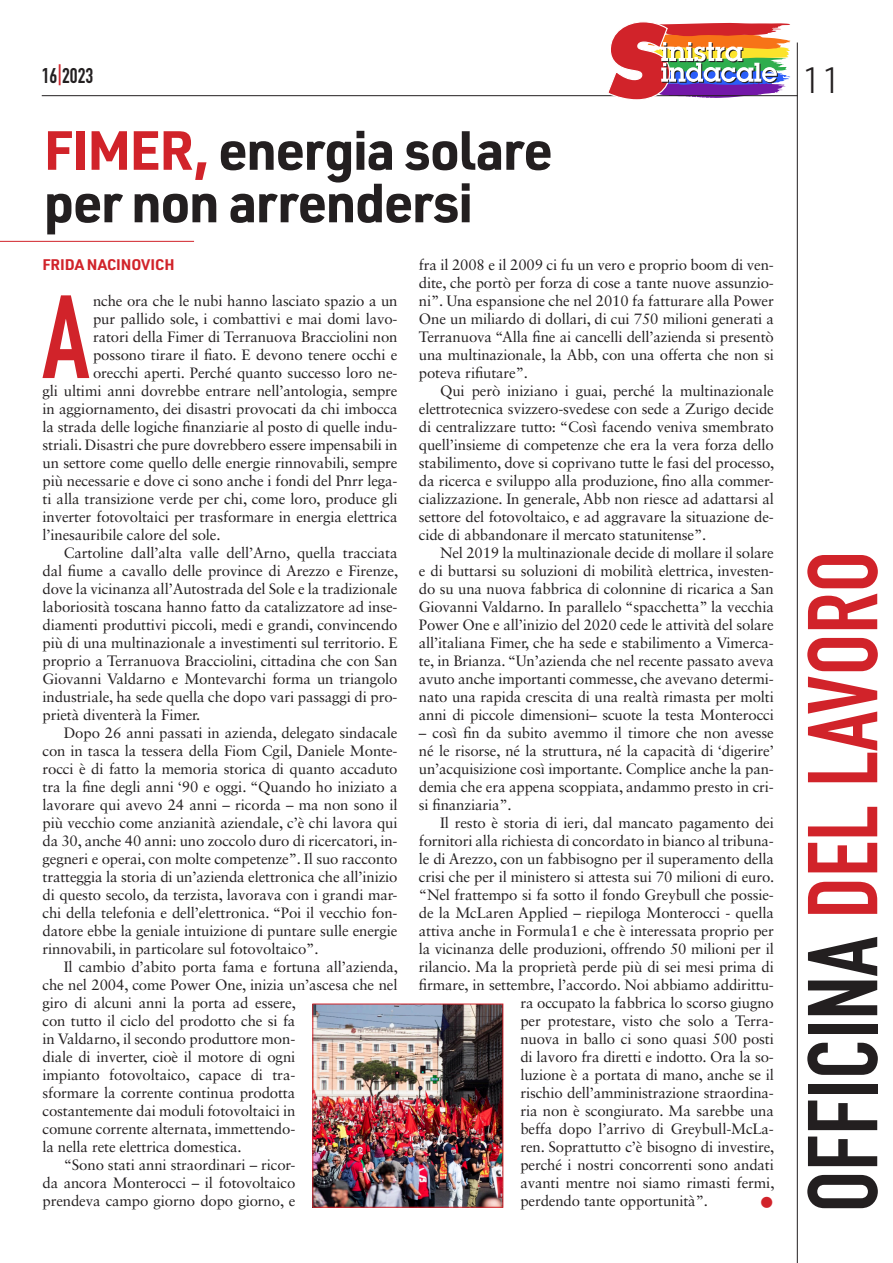
<style>
.page{position:relative;width:893px;height:1263px;background:#fff}
.page>*{position:absolute;margin:0;border:0;box-sizing:border-box;transform-origin:0 0}
.t1{font:116.1px "DIN Engschrift Std";color:#d1232a}
.t2{font:97.35px "DIN Engschrift Std";color:#d1232a}
.t3{font:700 54px "URWDIN";letter-spacing:-.03em;color:#231f20}
.t4{font:300 36px "URWDIN";color:#231f20}
.t5{font:21px "DIN Engschrift Std";color:#231f20}
.t6{font:15px/18px "Sabon LT Std";letter-spacing:-.01em;color:#231f20;text-align:justify}
.Autore{font:700 15px "URWDIN";letter-spacing:-.01em;color:#d1232a}
.t7{font:12px "Zapf Dingbats IT Cby BT";color:#d1232a}
.s1{color:#d1232a}
.s2{color:#231f20}
</style>
<div class="page">
<hr style="left:42px;top:95px;width:756px;height:1px;background:#231f20">
<hr style="left:797px;top:43px;width:1px;height:1220px;background:#231f20">
<svg style="left:606px;top:22px;width:185px;height:78px"></svg>
<hr style="left:0;top:241px;width:194px;height:1px;background:#d1232a">
<img style="left:314px;top:1005px;width:187px;height:201px">
<div style="left:312px;top:1003px;width:191px;height:205px;border:1px solid #d1232a"></div>
<h3 class="t5" style="left:42px;top:63px;width:53px">16<span class="s1">|</span>2023</h3>
<h3 class="t4" style="left:802px;top:56px;width:40px">11</h3>
<p class="t3" style="left:44px;top:113px;width:511px"><span class="s1">FIMER,</span> energia solare</p>
<p class="t3" style="left:44px;top:166px;width:431px">per non arrendersi</p>
<p class="Autore" style="left:43px;top:254px;width:134px">FRIDA NACINOVICH</p>
<p class="t1" style="left:42px;top:269px;width:49px">A</p>
<p class="t6" style="left:93px;top:292px;width:306px">nche ora che le nubi hanno lasciato spazio a un</p>
<p class="t6" style="left:93px;top:310px;width:306px">pur pallido sole, i combattivi e mai domi lavo-</p>
<p class="t6" style="left:93px;top:328px;width:306px">ratori della Fimer di Terranuova Bracciolini non</p>
<p class="t6" style="left:93px;top:346px;width:306px">possono tirare il fiato. E devono tenere occhi e</p>
<p class="t6" style="left:93px;top:364px;width:306px">orecchi aperti. Perché quanto successo loro ne-</p>
<p class="t6" style="left:43px;top:382px;width:357px">gli ultimi anni dovrebbe entrare nell’antologia, sempre</p>
<p class="t6" style="left:43px;top:400px;width:357px">in aggiornamento, dei disastri provocati da chi imbocca</p>
<p class="t6" style="left:43px;top:418px;width:357px">la strada delle logiche finanziarie al posto di quelle indu-</p>
<p class="t6" style="left:43px;top:436px;width:357px">striali. Disastri che pure dovrebbero essere impensabili in</p>
<p class="t6" style="left:43px;top:454px;width:357px">un settore come quello delle energie rinnovabili, sempre</p>
<p class="t6" style="left:43px;top:472px;width:357px">più necessarie e dove ci sono anche i fondi del Pnrr lega-</p>
<p class="t6" style="left:43px;top:490px;width:357px">ti alla transizione verde per chi, come loro, produce gli</p>
<p class="t6" style="left:43px;top:508px;width:357px">inverter fotovoltaici per trasformare in energia elettrica</p>
<p class="t6" style="left:43px;top:526px;width:180px">l’inesauribile calore del sole.</p>
<p class="t6" style="left:43px;top:544px;width:357px;text-indent:21px">Cartoline dall’alta valle dell’Arno, quella tracciata dal fiume a cavallo delle province di Arezzo e Firenze, dove la vicinanza all’Autostrada del Sole e la tradizionale laboriosità toscana hanno fatto da catalizzatore ad inse&shy;diamenti produttivi piccoli, medi e grandi, convincendo più di una multinazionale a investimenti sul territorio. E proprio a Terranuova Bracciolini, cittadina che con San Giovanni Valdarno e Montevarchi forma un triangolo industriale, ha sede quella che dopo vari passaggi di pro&shy;prietà diventerà la Fimer.</p>
<p class="t6" style="left:43px;top:724px;width:357px;text-indent:21px">Dopo 26 anni passati in azienda, delegato sindacale con in tasca la tessera della Fiom Cgil, Daniele Monte&shy;rocci è di fatto la memoria storica di quanto accaduto tra la fine degli anni ‘90 e oggi. “Quando ho iniziato a lavorare qui avevo 24 anni – ricorda – ma non sono il più vecchio come anzianità aziendale, c’è chi lavora qui da 30, anche 40 anni: uno zoccolo duro di ricercatori, in&shy;gegneri e operai, con molte competenze”. Il suo racconto tratteggia la storia di un’azienda elettronica che all’inizio di questo secolo, da terzista, lavorava con i grandi mar&shy;chi della telefonia e dell’elettronica. “Poi il vecchio fon&shy;datore ebbe la geniale intuizione di puntare sulle energie rinnovabili, in particolare sul fotovoltaico”.</p>
<p class="t6" style="left:43px;top:958px;width:357px;text-align:left;text-indent:21px">Il cambio d’abito porta fama e fortuna all’azienda, che nel 2004, come Power One, inizia un’ascesa che nel giro di alcuni anni la porta ad essere,<br>con tutto il ciclo del prodotto che si fa<br>in Valdarno, il secondo produttore mon-<br>diale di inverter, cioè il motore di ogni<br>impianto fotovoltaico, capace di tra-<br>sformare la corrente continua prodotta<br>costantemente dai moduli fotovoltaici in<br>comune corrente alternata, immettendo-<br>la nella rete elettrica domestica.</p>
<p class="t6" style="left:43px;top:1156px;width:254px;text-indent:21px">“Sono stati anni straordinari – ricor&shy;da ancora Monterocci – il fotovoltaico prendeva campo giorno dopo giorno, e</p>
<p class="t6" style="left:419px;top:256px;width:357px">fra il 2008 e il 2009 ci fu un vero e proprio boom di ven&shy;dite, che portò per forza di cose a tante nuove assunzio&shy;ni”. Una espansione che nel 2010 fa fatturare alla Power One un miliardo di dollari, di cui 750 milioni generati a Terranuova “Alla fine ai cancelli dell’azienda si presentò una multinazionale, la Abb, con una offerta che non si poteva rifiutare”.</p>
<p class="t6" style="left:419px;top:382px;width:357px;text-indent:21px">Qui però iniziano i guai, perché la multinazionale elettrotecnica svizzero-svedese con sede a Zurigo decide di centralizzare tutto: “Così facendo veniva smembrato quell’insieme di competenze che era la vera forza dello stabilimento, dove si coprivano tutte le fasi del processo, da ricerca e sviluppo alla produzione, fino alla commer&shy;cializzazione. In generale, Abb non riesce ad adattarsi al settore del fotovoltaico, e ad aggravare la situazione de&shy;cide di abbandonare il mercato statunitense”.</p>
<p class="t6" style="left:419px;top:544px;width:357px;text-indent:21px">Nel 2019 la multinazionale decide di mollare il solare e di buttarsi su soluzioni di mobilità elettrica, investen&shy;do su una nuova fabbrica di colonnine di ricarica a San Giovanni Valdarno. In parallelo “spacchetta” la vecchia Power One e all’inizio del 2020 cede le attività del solare all’italiana Fimer, che ha sede e stabilimento a Vimerca&shy;te, in Brianza. “Un’azienda che nel recente passato aveva avuto anche importanti commesse, che avevano determi&shy;nato una rapida crescita di una realtà rimasta per molti anni di piccole dimensioni– scuote la testa Monterocci</p>
<p class="t6" style="left:419px;top:724px;width:357px">– così fin da subito avemmo il timore che non avesse né le risorse, né la struttura, né la capacità di ‘digerire’ un’acquisizione così importante. Complice anche la pan&shy;demia che era appena scoppiata, andammo presto in cri&shy;si finanziaria”.</p>
<p class="t6" style="left:440px;top:814px;width:335px">Il resto è storia di ieri, dal mancato pagamento dei</p>
<p class="t6" style="left:419px;top:832px;width:357px">fornitori alla richiesta di concordato in bianco al tribuna-</p>
<p class="t6" style="left:419px;top:850px;width:357px">le di Arezzo, con un fabbisogno per il superamento della</p>
<p class="t6" style="left:419px;top:868px;width:357px">crisi che per il ministero si attesta sui 70 milioni di euro.</p>
<p class="t6" style="left:419px;top:886px;width:357px">“Nel frattempo si fa sotto il fondo Greybull che possie-</p>
<p class="t6" style="left:419px;top:904px;width:356px">de la McLaren Applied – riepiloga Monterocci - quella</p>
<p class="t6" style="left:419px;top:922px;width:357px">attiva anche in Formula1 e che è interessata proprio per</p>
<p class="t6" style="left:419px;top:940px;width:357px">la vicinanza delle produzioni, offrendo 50 milioni per il</p>
<p class="t6" style="left:419px;top:958px;width:356px">rilancio. Ma la proprietà perde più di sei mesi prima di</p>
<p class="t6" style="left:419px;top:976px;width:357px">firmare, in settembre, l’accordo. Noi abbiamo addirittu-</p>
<p class="t6" style="left:520px;top:994px;width:255px">ra occupato la fabbrica lo scorso giugno</p>
<p class="t6" style="left:520px;top:1012px;width:255px">per protestare, visto che solo a Terra-</p>
<p class="t6" style="left:520px;top:1030px;width:255px">nuova in ballo ci sono quasi 500 posti</p>
<p class="t6" style="left:520px;top:1048px;width:255px">di lavoro fra diretti e indotto. Ora la so-</p>
<p class="t6" style="left:520px;top:1066px;width:255px">luzione è a portata di mano, anche se il</p>
<p class="t6" style="left:520px;top:1084px;width:255px">rischio dell’amministrazione straordina-</p>
<p class="t6" style="left:520px;top:1102px;width:255px">ria non è scongiurato. Ma sarebbe una</p>
<p class="t6" style="left:520px;top:1120px;width:255px">beffa dopo l’arrivo di Greybull-McLa-</p>
<p class="t6" style="left:520px;top:1138px;width:256px">ren. Soprattutto c’è bisogno di investire,</p>
<p class="t6" style="left:520px;top:1156px;width:255px">perché i nostri concorrenti sono andati</p>
<p class="t6" style="left:520px;top:1174px;width:256px">avanti mentre noi siamo rimasti fermi,</p>
<p class="t6" style="left:520px;top:1192px;width:189px">perdendo tante opportunità”.</p>
<p class="t7" style="left:761px;top:1196px;width:13px">●</p>
<p class="t2" style="left:786px;top:1212px;width:663px;rotate:-90deg"><span class="s2">OFFICINA</span> DEL LAVORO</p>
</div>
